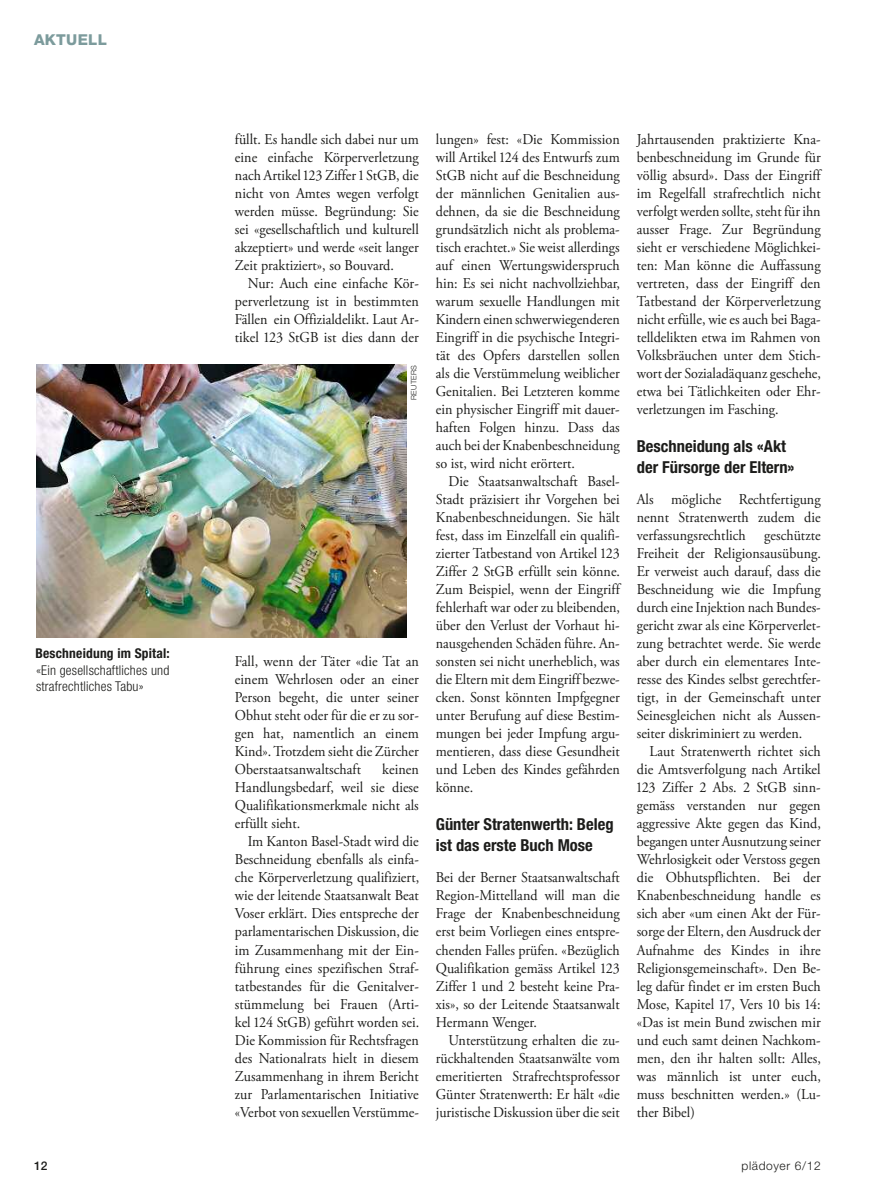
<style>
.page{position:relative;width:893px;height:1191px;background:#fff}
.page>*{position:absolute;margin:0;border:0;box-sizing:border-box;transform-origin:0 0}
.t1{font:700 condensed 16.5px/21px "Helvetica Neue LT Std";color:#1c1c1a}
.t2{font:15px/18px "Adobe Garamond Pro";color:#1c1c1a;text-align:justify;scale:.94 1}
.t3{font:800 15px "Helvetica Neue LT Std";letter-spacing:.02em;color:#7c9b9c}
.t4{font:300 condensed 13.5px/16.5px "Helvetica Neue LT Std";letter-spacing:.015em;color:#1c1c1a}
.t5{font:700 condensed 13.5px "Helvetica Neue LT Std";letter-spacing:.015em;color:#1c1c1a}
.t6{font:300 12px "Helvetica Neue LT Std";letter-spacing:.05em;color:#1c1c1a}
.t7{font:500 12px "Helvetica Neue LT Std";color:#1c1c1a}
.t8{font:300 7.5px "Helvetica Neue LT Std";letter-spacing:.05em;color:#1c1c1a}
</style>
<div class="page">
<img style="left:36px;top:365px;width:371px;height:273px">
<p class="t3" style="left:34px;top:34px;width:74px">AKTUELL</p>
<p class="t5" style="left:35px;top:648px;width:136px">Beschneidung im Spital:</p>
<p class="t4" style="left:36px;top:662px;width:135px">«Ein gesellschaftliches und strafrechtliches Tabu»</p>
<p class="t2" style="left:235px;top:132px;width:197px">füllt. Es handle sich dabei nur um eine einfache Körperverletzung nach Artikel 123 Ziffer 1 StGB, die nicht von Amtes wegen verfolgt werden müsse. Begründung: Sie sei «gesellschaftlich und kulturell akzeptiert» und werde «seit langer Zeit praktiziert», so Bouvard.</p>
<p class="t2" style="left:235px;top:276px;width:197px;text-indent:13px">Nur: Auch eine einfache Kör&shy;perverletzung ist in bestimmten Fällen ein Offizialdelikt. Laut Ar&shy;tikel 123 StGB ist dies dann der</p>
<p class="t8" style="left:411px;top:400px;width:37px;rotate:-90deg">REUTERS</p>
<p class="t2" style="left:235px;top:654px;width:197px">Fall, wenn der Täter «die Tat an einem Wehrlosen oder an einer Person begeht, die unter seiner Obhut steht oder für die er zu sor&shy;gen hat, namentlich an einem Kind».Trotzdem sieht die Zürcher Oberstaatsanwaltschaft</p>
<p class="t2" style="left:235px;top:762px;width:197px;text-indent:147px">keinen Handlungsbedarf, weil sie diese Qualifikationsmerkmale nicht als erfüllt sieht.</p>
<p class="t2" style="left:235px;top:834px;width:198px;text-indent:13px">Im Kanton Basel-Stadt wird die Beschneidung ebenfalls als einfa&shy;che Körperverletzung qualifiziert, wie der leitende Staatsanwalt Beat Voser erklärt. Dies entspreche der parlamentarischen Diskussion, die im Zusammenhang mit der Ein&shy;führung eines spezifischen Straf&shy;tatbestandes für die Genitalver&shy;stümmelung bei Frauen (Arti&shy;kel 124 StGB) geführt worden sei.<br>Die Kommission für Rechtsfragen des Nationalrats hielt in diesem Zusammenhang in ihrem Bericht zur Parlamentarischen Initiative «Verbot von sexuellen Verstümme-</p>
<p class="t2" style="left:436px;top:132px;width:198px">lungen» fest: «Die Kommission will Artikel 124 des Entwurfs zum StGB nicht auf die Beschneidung der männlichen Genitalien aus&shy;dehnen, da sie die Beschneidung grundsätzlich nicht als problema&shy;tisch erachtet.» Sie weist allerdings auf einen Wertungswiderspruch hin: Es sei nicht nachvollziehbar, warum sexuelle Handlungen mit Kindern einen schwerwiegenderen Eingriff in die psychische Integri&shy;tät des Opfers darstellen sollen als die Verstümmelung weiblicher Genitalien. Bei Letzteren komme ein physischer Eingriff mit dauer&shy;haften Folgen hinzu. Dass das auch bei der Knabenbeschneidung so ist, wird nicht erörtert.</p>
<p class="t2" style="left:436px;top:474px;width:198px;text-indent:13px">Die Staatsanwaltschaft Basel-Stadt präzisiert ihr Vorgehen bei Knabenbeschneidungen. Sie hält fest, dass im Einzelfall ein qualifi&shy;zierter Tatbestand von Artikel 123<br>Ziffer 2 StGB erfüllt sein könne.<br>Zum Beispiel, wenn der Eingriff fehlerhaft war oder zu bleibenden, über den Verlust der Vorhaut hi&shy;nausgehenden Schäden führe. An&shy;sonsten sei nicht unerheblich, was die Eltern mit dem Eingriff bezwe&shy;cken. Sonst könnten Impfgegner unter Berufung auf diese Bestim&shy;mungen bei jeder Impfung argu&shy;mentieren, dass diese Gesundheit und Leben des Kindes gefährden könne.</p>
<p class="t1" style="left:436px;top:815px;width:179px">Günter Stratenwerth: Beleg ist das erste Buch Mose</p>
<p class="t2" style="left:436px;top:870px;width:197px">Bei der Berner Staatsanwaltschaft Region-Mittelland will man die Frage der Knabenbeschneidung erst beim Vorliegen eines entspre&shy;chenden Falles prüfen. «Bezüglich Qualifikation gemäss Artikel 123<br>Ziffer 1 und 2 besteht keine Pra&shy;xis», so der Leitende Staatsanwalt Hermann Wenger.</p>
<p class="t2" style="left:436px;top:1032px;width:197px;text-indent:13px">Unterstützung erhalten die zu&shy;rückhaltenden Staatsanwälte vom emeritierten Strafrechtsprofessor Günter Stratenwerth: Er hält «die juristische Diskussion über die seit</p>
<p class="t2" style="left:637px;top:132px;width:198px">Jahrtausenden praktizierte Kna&shy;benbeschneidung im Grunde für völlig absurd». Dass der Eingriff im Regelfall strafrechtlich nicht verfolgt werden sollte, steht für ihn ausser Frage. Zur Begründung sieht er verschiedene Möglichkei&shy;ten: Man könne die Auffassung vertreten, dass der Eingriff den Tatbestand der Körperverletzung nicht erfülle, wie es auch bei Baga&shy;telldelikten etwa im Rahmen von Volksbräuchen unter dem Stich&shy;wort der Sozialadäquanz geschehe, etwa bei Tätlichkeiten oder Ehr&shy;verletzungen im Fasching.</p>
<p class="t1" style="left:637px;top:437px;width:159px">Beschneidung als «Akt der Fürsorge der Eltern»</p>
<p class="t2" style="left:637px;top:492px;width:198px">Als mögliche Rechtfertigung nennt Stratenwerth zudem die verfassungsrechtlich geschützte Freiheit der Religionsausübung.<br>Er verweist auch darauf, dass die Beschneidung wie die Impfung durch eine Injektion nach Bundes&shy;gericht zwar als eine Körperverlet&shy;zung betrachtet werde. Sie werde aber durch ein elementares Inte&shy;resse des Kindes selbst gerechtfer&shy;tigt, in der Gemeinschaft unter Seinesgleichen nicht als Aussen&shy;seiter diskriminiert zu werden.</p>
<p class="t2" style="left:637px;top:744px;width:198px;text-indent:13px">Laut Stratenwerth richtet sich die Amtsverfolgung nach Artikel 123 Ziffer 2 Abs. 2 StGB sinn&shy;gemäss verstanden nur gegen aggressive Akte gegen das Kind, begangen unter Ausnutzung seiner Wehrlosigkeit oder Verstoss gegen die Obhutspflichten. Bei der Knabenbeschneidung handle es sich aber «um einen Akt der Für&shy;sorge der Eltern, den Ausdruck der Aufnahme des Kindes in ihre Religionsgemeinschaft». Den Be&shy;leg dafür findet er im ersten Buch Mose, Kapitel 17, Vers 10 bis 14: «Das ist mein Bund zwischen mir und euch samt deinen Nachkom&shy;men, den ihr halten sollt: Alles, was männlich ist unter euch, muss beschnitten werden.» (Lu&shy;ther Bibel)</p>
<p class="t7" style="left:34px;top:1161px;width:15px">12</p>
<p class="t6" style="left:742px;top:1161px;width:81px">plädoyer 6/12</p>
</div>
